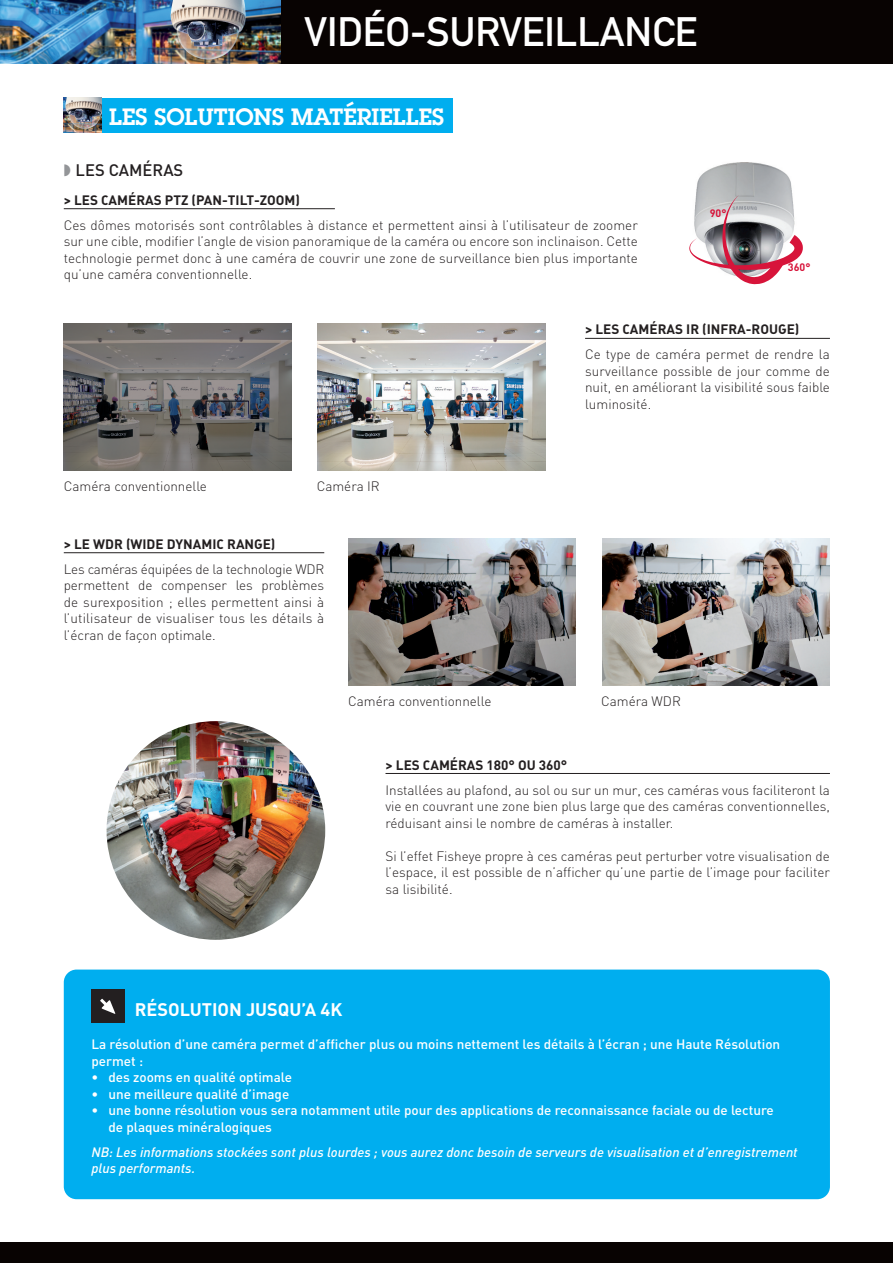
<style>
.page{position:relative;width:893px;height:1263px;background:#fff}
.page>*{position:absolute;margin:0;border:0;box-sizing:border-box;transform-origin:0 0}
.t1{font:700 40.5px "DIN Alternate";color:#fff}
.t2{font:600 23.1px "Lubalin Graph";color:#fff}
.t3{font:700 18px "DIN";color:#fff}
.t4{font:500 16.5px "DIN";color:#231f20}
.t5{font:300 13.5px/16.5px "DIN";color:#231f20;text-align:justify}
.t6{font:500 13.5px/16.5px "DIN";color:#fff}
.t7{font:italic 500 13.5px/16.5px "DIN";color:#fff}
.t8{font:700 13.5px "DIN";color:#231f20}
.t9{font:700 10.8px "DIN";color:#d7143a}
</style>
<div class="page">
<div style="left:0;top:1242px;width:893px;height:21px;background:#080302"></div>
<div style="left:0;top:0;width:893px;height:64px;background:#080302"></div>
<div style="left:101px;top:98px;width:352px;height:34px;background:#00aeef"></div>
<img style="left:64px;top:98px;width:37px;height:34px">
<hr style="left:64px;top:208px;width:271px;height:1px;background:#231f20">
<hr style="left:585px;top:338px;width:245px;height:1px;background:#231f20">
<hr style="left:385px;top:773px;width:445px;height:1px;background:#231f20">
<hr style="left:64px;top:552px;width:260px;height:1px;background:#231f20">
<img style="left:0;top:0;width:281px;height:64px">
<img style="left:64px;top:323px;width:228px;height:148px">
<img style="left:318px;top:323px;width:228px;height:148px">
<div style="left:64px;top:969px;width:766px;height:230px;background:#00aeef;border-radius:13px"></div>
<div style="left:91px;top:990px;width:33px;height:33px;background:#231f20"></div>
<svg style="left:100px;top:999px;width:15px;height:15px"></svg>
<img style="left:348px;top:538px;width:228px;height:147px">
<img style="left:602px;top:538px;width:228px;height:147px">
<img style="left:107px;top:721px;width:218px;height:219px;border-radius:50%">
<img style="left:696px;top:162px;width:97px;height:123px">
<svg style="left:689px;top:195px;width:114px;height:89px"></svg>
<h1 class="t1" style="left:304px;top:9px;width:394px">VIDÉO-SURVEILLANCE</h1>
<h2 class="t2" style="left:109px;top:103px;width:336px">LES SOLUTIONS MATÉRIELLES</h2>
<p class="t4" style="left:76px;top:160px;width:109px">LES CAMÉRAS</p>
<p class="t8" style="left:64px;top:192px;width:238px">&gt; LES CAMÉRAS PTZ (PAN-TILT-ZOOM)</p>
<p class="t5" style="left:64px;top:216px;width:576px">Ces dômes motorisés sont contrôlables à distance et permettent ainsi à l’utilisateur de zoomer sur une cible, modifier l’angle de vision panoramique de la caméra ou encore son inclinaison. Cette technologie permet donc à une caméra de couvrir une zone de surveillance bien plus importante qu’une caméra conventionnelle.</p>
<p class="t9" style="left:710px;top:207px;width:18px">90°</p>
<p class="t9" style="left:788px;top:261px;width:24px">360°</p>
<p class="t5" style="left:64px;top:478px;width:145px">Caméra conventionnelle</p>
<p class="t5" style="left:317px;top:478px;width:65px">Caméra IR</p>
<p class="t8" style="left:64px;top:536px;width:213px">&gt; LE WDR (WIDE DYNAMIC RANGE)</p>
<p class="t5" style="left:64px;top:560px;width:262px">Les caméras équipées de la technologie WDR permettent de compenser les problèmes de surexposition ; elles permettent ainsi à l’utilisateur de visualiser tous les détails à l’écran de façon optimale.</p>
<p class="t8" style="left:585px;top:322px;width:216px">&gt; LES CAMÉRAS IR (INFRA-ROUGE)</p>
<p class="t5" style="left:585px;top:346px;width:246px">Ce type de caméra permet de rendre la surveillance possible de jour comme de nuit, en améliorant la visibilité sous faible luminosité.</p>
<p class="t5" style="left:348px;top:692px;width:145px">Caméra conventionnelle</p>
<p class="t5" style="left:601px;top:692px;width:81px">Caméra WDR</p>
<p class="t8" style="left:385px;top:757px;width:183px">&gt; LES CAMÉRAS 180° OU 360°</p>
<p class="t5" style="left:385px;top:781px;width:446px">Installées au plafond, au sol ou sur un mur, ces caméras vous faciliteront la vie en couvrant une zone bien plus large que des caméras conventionnelles, réduisant ainsi le nombre de caméras à installer.</p>
<p class="t5" style="left:385px;top:847px;width:446px">Si l’effet Fisheye propre à ces caméras peut perturber votre visualisation de l’espace, il est possible de n’afficher qu’une partie de l’image pour faciliter sa lisibilité.</p>
<h3 class="t3" style="left:135px;top:999px;width:209px">RÉSOLUTION JUSQU’A 4K</h3>
<p class="t6" style="left:91px;top:1035px;width:690px">La résolution d’une caméra permet d’afficher plus ou moins nettement les détails à l’écran ; une Haute Résolution permet :</p>
<p class="t6" style="left:91px;top:1068px;width:202px">• des zooms en qualité optimale</p>
<p class="t6" style="left:91px;top:1085px;width:199px">• une meilleure qualité d’image</p>
<p class="t6" style="left:108px;top:1101px;width:667px;text-indent:-17px">• une bonne résolution vous sera notamment utile pour des applications de reconnaissance faciale ou de lecture de plaques minéralogiques</p>
<p class="t7" style="left:91px;top:1143px;width:708px">NB: Les informations stockées sont plus lourdes ; vous aurez donc besoin de serveurs de visualisation et d’enregistrement plus performants.</p>
</div>
